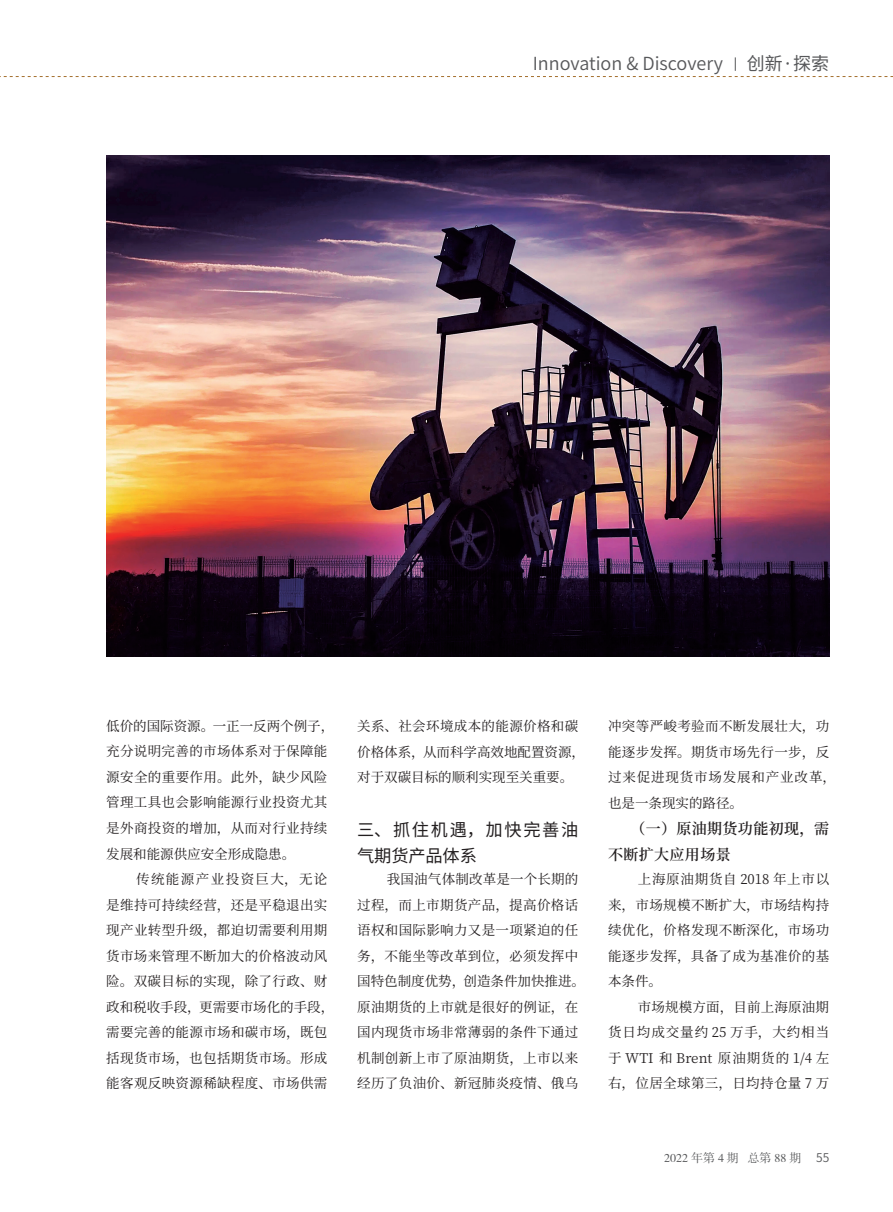
<style>
.page{position:relative;width:893px;height:1212px;background:#fff}
.page>*{position:absolute;margin:0;border:0;box-sizing:border-box;transform-origin:0 0}
.t1{font:18px "Source Han Sans CN";color:#57585a}
.t2{font:18px "Source Han Sans CN";color:#57585a}
.t3{font:17.25px/25.5px "Source Han Sans CN";letter-spacing:.095em;color:#231f20}
.t4{font:600 15px/25.5px "Source Han Serif CN";letter-spacing:.025em;color:#231f20}
.t5{font:13.5px/25.5px "Source Han Serif CN";letter-spacing:.025em;color:#231f20}
.t6{font:13.5px/25.5px "Source Han Serif CN";color:#231f20}
.t7{font:12px "FZSSK GBK1 0";color:#57585a}
.s1{font-family:"Source Han Sans CN"}
</style>
<div class="page">
<svg style="left:0;top:57px;width:893px;height:20px"></svg>
<img style="left:106px;top:156px;width:723px;height:500px">
<h1 class="t1" style="left:533px;top:54px;width:192px">Innovation &amp; Discovery</h1>
<h1 class="t2" style="left:747px;top:54px;width:84px">创新·探索</h1>
<p class="t5" style="left:106px;top:713px;width:229px">低价的国际资源。一正一反两个例子，充分说明完善的市场体系对于保障能源安全的重要作用。此外，缺少风险管理工具也会影响能源行业投资尤其是外商投资的增加，从而对行业持续发展和能源供应安全形成隐患。</p>
<p class="t5" style="left:106px;top:866px;width:229px;text-indent:30px">传统能源产业投资巨大，无论是维持可持续经营，还是平稳退出实现产业转型升级，都迫切需要利用期货市场来管理不断加大的价格波动风险。双碳目标的实现，除了行政、财政和税收手段，更需要市场化的手段，需要完善的能源市场和碳市场，既包括现货市场，也包括期货市场。形成能客观反映资源稀缺程度、市场供需</p>
<p class="t6" style="left:357px;top:713px;width:229px">关系、社会环境成本的能源价格和碳价格体系，从而科学高效地配置资源，对于双碳目标的顺利实现至关重要。</p>
<p class="t3" style="left:357px;top:817px;width:223px">三、抓住机遇，加快完善油气期货产品体系</p>
<p class="t5" style="left:357px;top:866px;width:229px;text-indent:30px">我国油气体制改革是一个长期的过程，而上市期货产品，提高价格话语权和国际影响力又是一项紧迫的任务，不能坐等改革到位，必须发挥中国特色制度优势，创造条件加快推进。原油期货的上市就是很好的例证，在国内现货市场非常薄弱的条件下通过机制创新上市了原油期货，上市以来经历了负油价、新冠肺炎疫情、俄乌</p>
<p class="t5" style="left:608px;top:713px;width:229px">冲突等严峻考验而不断发展壮大，功能逐步发挥。期货市场先行一步，反过来促进现货市场发展和产业改革，也是一条现实的路径。</p>
<p class="t4" style="left:608px;top:816px;width:223px;text-indent:22px">（一）原油期货功能初现，需不断扩大应用场景</p>
<p class="t5" style="left:608px;top:866px;width:223px;text-align:justify;text-indent:30px">上海原油期货自 2018 年上市以来，市场规模不断扩大，市场结构持续优化，价格发现不断深化，市场功能逐步发挥，具备了成为基准价的基本条件。</p>
<p class="t5" style="left:608px;top:994px;width:223px;text-align:justify;text-indent:30px">市场规模方面，目前上海原油期货日均成交量约 25 万手，大约相当于 WTI 和 Brent 原油期货的 1/4 左右，位居全球第三，日均持仓量 7 万</p>
<p class="t7" style="left:664px;top:1151px;width:167px">2022 年第 4 期 总第 88 期 <span class="s1">55</span></p>
</div>
